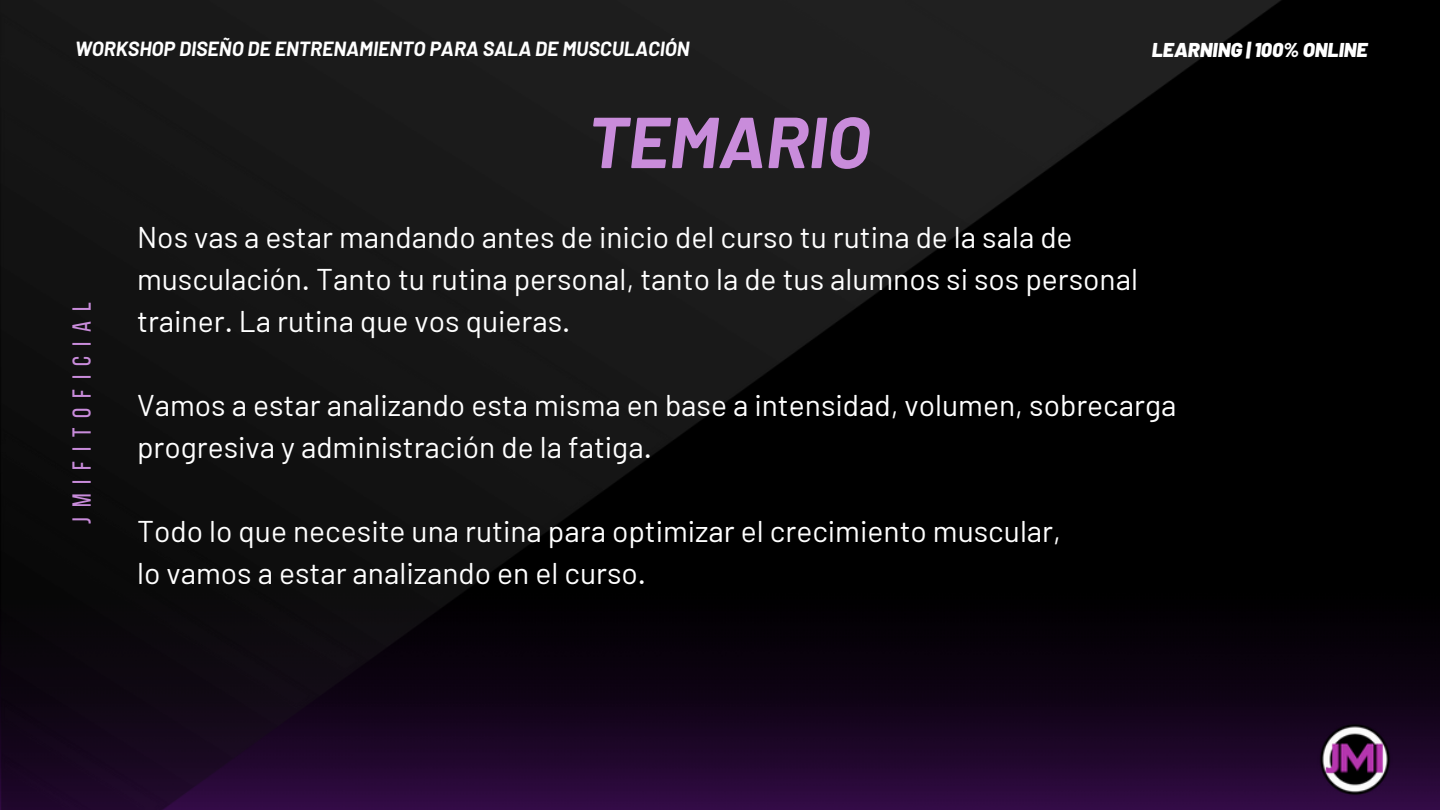
<style>
.page{position:relative;width:1440px;height:810px;background:#000}
.page>*{position:absolute;margin:0;border:0;box-sizing:border-box;transform-origin:0 0}
.t1{font:italic 700 72px "Barlow";color:#c98cdb}
.t2{font:30px/42px "Barlow";color:#fff}
.t3{font:26px "Bebas Neue";letter-spacing:.38em;color:#c98cdb}
.t4{font:italic 700 20px "Barlow";color:#fff}
.t5{font:italic 900 20px "Barlow";color:#fff}
</style>
<div class="page">
<img style="left:1282px;top:645px;width:158px;height:165px">
<img style="left:1315px;top:720px;width:80px;height:79px">
<img style="left:0;top:0;width:1282px;height:810px">
<p class="t4" style="left:75px;top:36px;width:616px">WORKSHOP DISEÑO DE ENTRENAMIENTO PARA SALA DE MUSCULACIÓN</p>
<h3 class="t1" style="left:587px;top:96px;width:284px">TEMARIO</h3>
<p class="t5" style="left:1152px;top:37px;width:217px">LEARNING | 100% ONLINE</p>
<h1 class="t3" style="left:71px;top:524px;width:223px;rotate:-90deg">jmifitoficial</h1>
<h2 class="t2" style="left:137px;top:215px;width:1003px">Nos vas a estar mandando antes de inicio del curso tu rutina de la sala de musculación. Tanto tu rutina personal, tanto la de tus alumnos si sos personal trainer. La rutina que vos quieras.</h2>
<h2 class="t2" style="left:137px;top:383px;width:1041px">Vamos a estar analizando esta misma en base a intensidad, volumen, sobrecarga progresiva y administración de la fatiga.</h2>
<h2 class="t2" style="left:137px;top:509px;width:926px">Todo lo que necesite una rutina para optimizar el crecimiento muscular, lo vamos a estar analizando en el curso.</h2>
</div>
